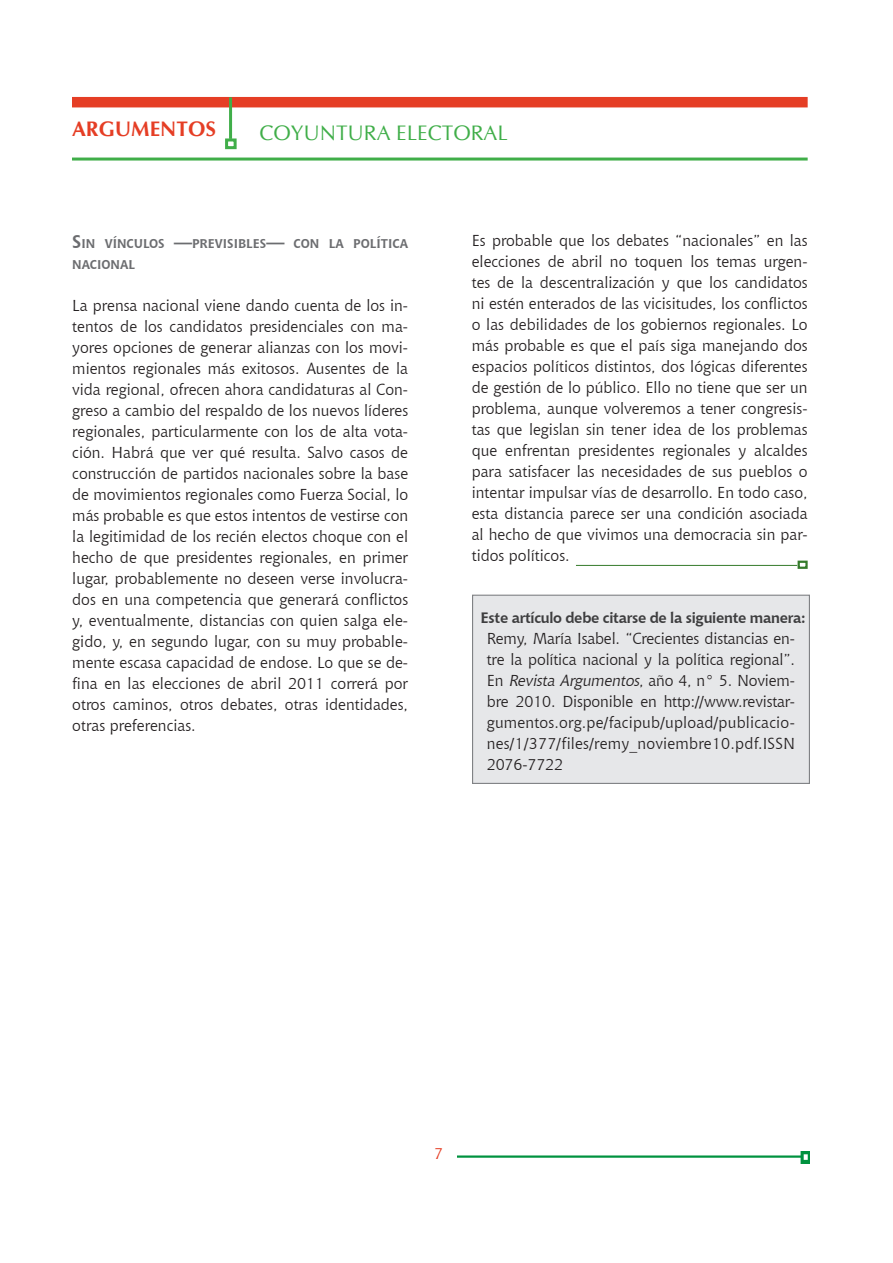
<style>
.page{position:relative;width:893px;height:1263px;background:#fff}
.page>*{position:absolute;margin:0;border:0;box-sizing:border-box;transform-origin:0 0}
.t1{font:21px "CG Omega";color:#40ae49}
.t2{font:700 21px "CG Omega";color:#e53e25}
.Texto_art{font:15.75px/21px "Chianti BT";color:#231f20;text-align:justify}
.t3{font:15.75px "Chianti BT";color:#e53e25}
.Texto_art-2{font:700 15px "Chianti BT";letter-spacing:-.02em;color:#3e3e3f}
.ST1{font:700 12.6px/21px "Chianti BT";color:#6c6d70}
.s1{font-size:18px}
.s2{font-style:italic}
</style>
<div class="page">
<img style="left:457px;top:1151px;width:353px;height:12px">
<div style="left:72px;top:97px;width:736px;height:10px;background:#e53e25"></div>
<hr style="left:229px;top:97px;width:3px;height:42px;background:#40ae49">
<div style="left:225px;top:138px;width:12px;height:11px;border:3px solid #40ae49"></div>
<hr style="left:72px;top:158px;width:736px;height:3px;background:#40ae49">
<div style="left:472px;top:595px;width:338px;height:189px;background:#e6e7e9;border:1px solid #808285"></div>
<div style="left:798px;top:561px;width:10px;height:8px;border:2px solid #357b2b"></div>
<hr style="left:576px;top:565px;width:221px;height:1px;background:#357b2b">
<h1 class="t2" style="left:72px;top:116px;width:146px">ARGUMENTOS</h1>
<p class="t1" style="left:259px;top:120px;width:250px">COYUNTURA ELECTORAL</p>
<p class="ST1" style="left:72px;top:232px;width:337px"><span class="s1">S</span>IN VÍNCULOS <span class="s1">—</span>PREVISIBLES<span class="s1">—</span> CON LA POLÍTICA<br>NACIONAL</p>
<p class="Texto_art" style="left:72px;top:294px;width:337px">La prensa nacional viene dando cuenta de los in&shy;tentos de los candidatos presidenciales con ma&shy;yores opciones de generar alianzas con los movi&shy;mientos regionales más exitosos. Ausentes de la vida regional, ofrecen ahora candidaturas al Con&shy;greso a cambio del respaldo de los nuevos líderes regionales, particularmente con los de alta vota&shy;ción. Habrá que ver qué resulta. Salvo casos de construcción de partidos nacionales sobre la base de movimientos regionales como Fuerza Social, lo más probable es que estos intentos de vestirse con la legitimidad de los recién electos choque con el hecho de que presidentes regionales, en primer lugar, probablemente no deseen verse involucra&shy;dos en una competencia que generará conflictos y, eventualmente, distancias con quien salga ele&shy;gido, y, en segundo lugar, con su muy probable&shy;mente escasa capacidad de endose. Lo que se de&shy;fina en las elecciones de abril 2011 correrá por otros caminos, otros debates, otras identidades, otras preferencias.</p>
<p class="Texto_art" style="left:472px;top:230px;width:337px">Es probable que los debates “nacionales” en las elecciones de abril no toquen los temas urgen&shy;tes de la descentralización y que los candidatos ni estén enterados de las vicisitudes, los conflictos o las debilidades de los gobiernos regionales. Lo más probable es que el país siga manejando dos espacios políticos distintos, dos lógicas diferentes de gestión de lo público. Ello no tiene que ser un problema, aunque volveremos a tener congresis&shy;tas que legislan sin tener idea de los problemas que enfrentan presidentes regionales y alcaldes para satisfacer las necesidades de sus pueblos o intentar impulsar vías de desarrollo. En todo caso, esta distancia parece ser una condición asociada al hecho de que vivimos una democracia sin par&shy;tidos políticos.</p>
<p class="Texto_art-2" style="left:480px;top:607px;width:327px">Este artículo debe citarse de la siguiente manera:</p>
<p class="Texto_art" style="left:487px;top:627px;width:310px">Remy, María Isabel. “Crecientes distancias en&shy;tre la política nacional y la política regional”.<br>E n <span class="s2">Revista Argumentos</span>, a ñ o 4 , n ° 5 . N o v i e m - bre 2010. Disponible en http://www.revistar&shy;gumentos.org.pe/facipub/upload/publicacio&shy;nes/1/377/files/remy_noviembre10.pdf.ISSN 2076-7722</p>
<p class="t3" style="left:434px;top:1142px;width:11px">7</p>
</div>
